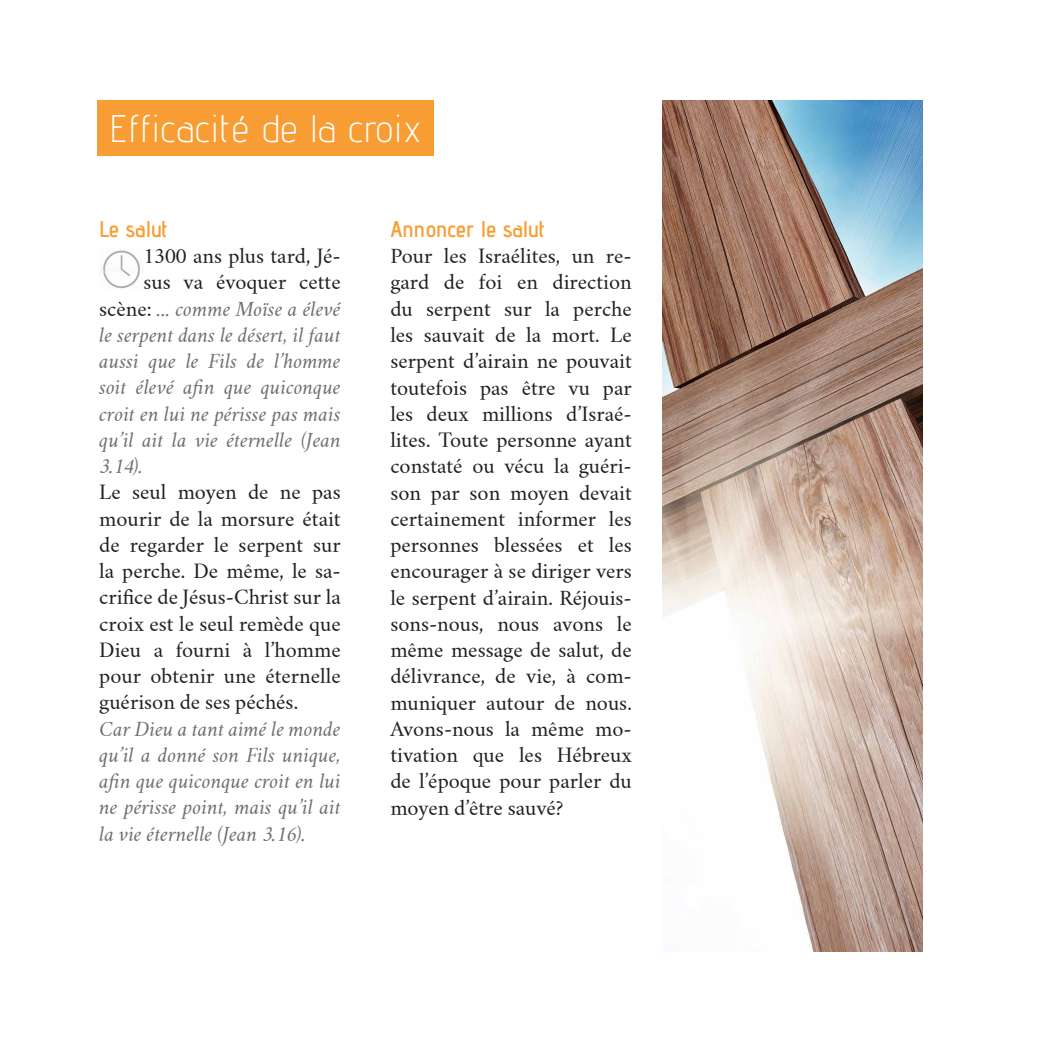
<style>
.page{position:relative;width:1052px;height:1052px;background:#fff}
.page>*{position:absolute;margin:0;border:0;box-sizing:border-box;transform-origin:0 0}
.Titre_sous-chapitre{font:300 38.5px "Advent Pro";letter-spacing:.025em;color:#fff}
.Paragraphe__noir{font:600 22.75px "Advent Pro";color:#f89d33}
.Paragraphe__noir-2{font:19.25px/26.2px "Crimson Text";color:#231f20;text-align:justify}
.Paragraphe__noir-3{font:italic 19.25px/26.2px "Crimson Text";color:#6c7172;text-align:justify}
.s1{font-style:normal;color:#231f20}
</style>
<div class="page">
<div style="left:97px;top:100px;width:336px;height:56px;background:#f89d33"></div>
<img style="left:103px;top:250px;width:37px;height:39px">
<img style="left:662px;top:100px;width:261px;height:851px">
<p class="Titre_sous-chapitre" style="left:110px;top:105px;width:314px">Efficacité de la croix</p>
<p class="Paragraphe__noir" style="left:99px;top:215px;width:70px">Le salut</p>
<p class="Paragraphe__noir-2" style="left:143px;top:243px;width:199px">1300 ans plus tard, Jé-</p>
<p class="Paragraphe__noir-2" style="left:143px;top:269px;width:199px">sus va évoquer cette</p>
<p class="Paragraphe__noir-3" style="left:99px;top:296px;width:243px"><span class="s1">scène:</span> ... comme Moïse a élevé</p>
<p class="Paragraphe__noir-3" style="left:99px;top:322px;width:243px">le serpent dans le désert, il faut</p>
<p class="Paragraphe__noir-3" style="left:99px;top:349px;width:243px">aussi que le Fils de l’homme</p>
<p class="Paragraphe__noir-3" style="left:99px;top:375px;width:243px">soit élevé afin que quiconque</p>
<p class="Paragraphe__noir-3" style="left:99px;top:401px;width:243px">croit en lui ne périsse pas mais</p>
<p class="Paragraphe__noir-3" style="left:99px;top:427px;width:243px">qu’il ait la vie éternelle (Jean</p>
<p class="Paragraphe__noir-3" style="left:99px;top:454px;width:45px">3.14).</p>
<p class="Paragraphe__noir-2" style="left:99px;top:479px;width:243px">Le seul moyen de ne pas mourir de la morsure était de regarder le serpent sur la perche. De même, le sa&shy;crifice de Jésus-Christ sur la croix est le seul remède que Dieu a fourni à l’homme pour obtenir une éternelle guérison de ses péchés.</p>
<p class="Paragraphe__noir-3" style="left:99px;top:716px;width:243px">Car Dieu a tant aimé le monde qu’il a donné son Fils unique, afin que quiconque croit en lui ne périsse point, mais qu’il ait la vie éternelle (Jean 3.16).</p>
<p class="Paragraphe__noir" style="left:390px;top:215px;width:156px">Annoncer le salut</p>
<p class="Paragraphe__noir-2" style="left:390px;top:243px;width:243px">Pour les Israélites, un re&shy;gard de foi en direction du serpent sur la perche les sauvait de la mort. Le serpent d’airain ne pouvait toutefois pas être vu par les deux millions d’Israé&shy;lites. Toute personne ayant constaté ou vécu la guéri&shy;son par son moyen devait certainement informer les personnes blessées et les encourager à se diriger vers le serpent d’airain. Réjouis&shy;sons-nous, nous avons le même message de salut, de délivrance, de vie, à com&shy;muniquer autour de nous.<br>Avons-nous la même mo&shy;tivation que les Hébreux de l’époque pour parler du moyen d’être sauvé?</p>
</div>
